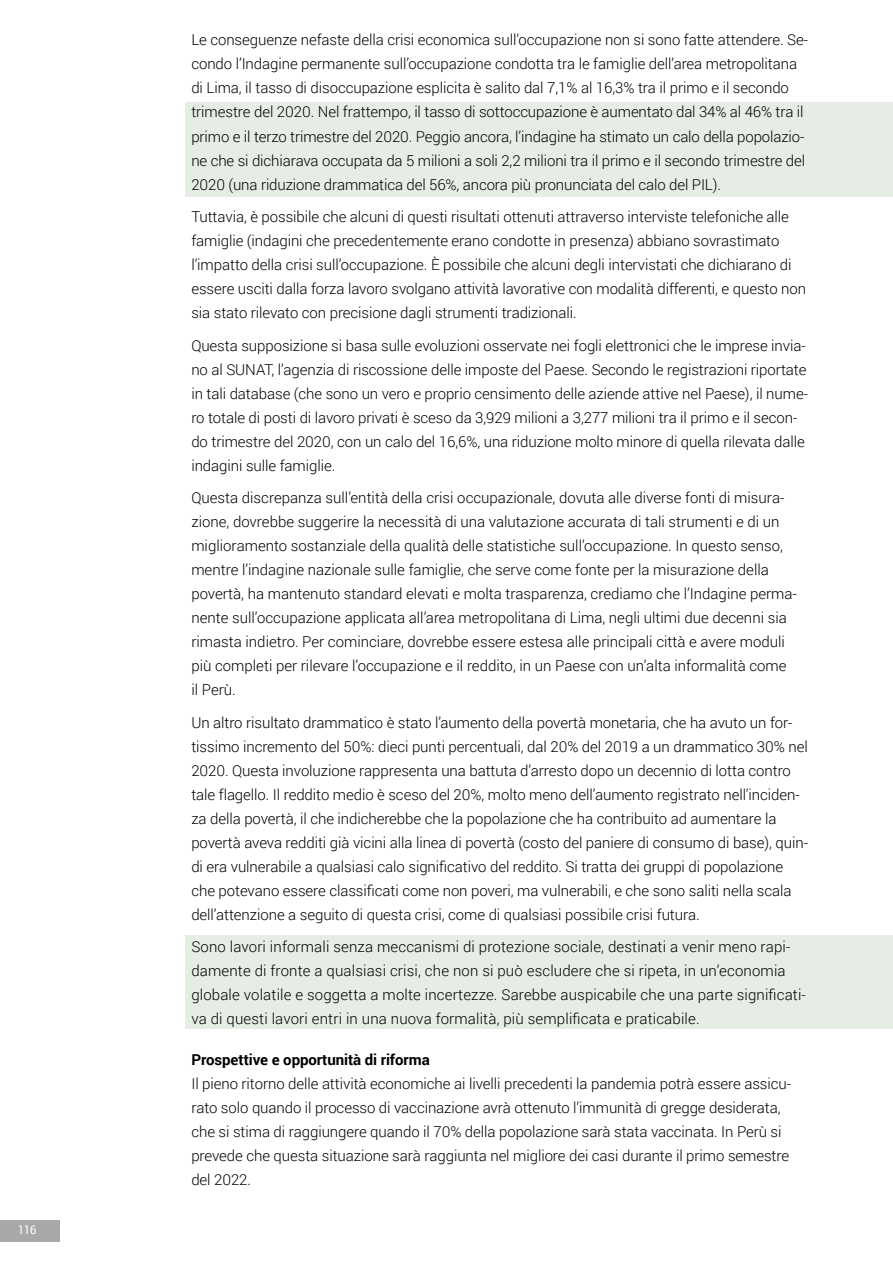
<style>
.page{position:relative;width:893px;height:1263px;background:#fff}
.page>*{position:absolute;margin:0;border:0;box-sizing:border-box;transform-origin:0 0}
.t1{font:300 15px/24px "Roboto";letter-spacing:-.005em;color:#000}
.t2{font:700 15px "Roboto";letter-spacing:-.005em;color:#000}
.t3{font:12px "Roboto";color:#fff}
</style>
<div class="page">
<div style="left:0;top:1220px;width:60px;height:22px;background:#a8a8a7"></div>
<div style="left:186px;top:102px;width:707px;height:94px;background:#e5ede5"></div>
<div style="left:186px;top:935px;width:707px;height:94px;background:#e5ede5"></div>
<p class="t3" style="left:18px;top:1221px;width:20px">116</p>
<p class="t1" style="left:191px;top:28px;width:618px">Le conseguenze nefaste della crisi economica sull’occupazione non si sono fatte attendere. Se&shy;condo l’Indagine permanente sull’occupazione condotta tra le famiglie dell’area metropolitana di Lima, il tasso di disoccupazione esplicita è salito dal 7,1% al 16,3% tra il primo e il secondo trimestre del 2020. Nel frattempo, il tasso di sottoccupazione è aumentato dal 34% al 46% tra il primo e il terzo trimestre del 2020. Peggio ancora, l’indagine ha stimato un calo della popolazio&shy;ne che si dichiarava occupata da 5 milioni a soli 2,2 milioni tra il primo e il secondo trimestre del 2020 (una riduzione drammatica del 56%, ancora più pronunciata del calo del PIL).</p>
<p class="t1" style="left:191px;top:204px;width:616px">Tuttavia, è possibile che alcuni di questi risultati ottenuti attraverso interviste telefoniche alle famiglie (indagini che precedentemente erano condotte in presenza) abbiano sovrastimato l’impatto della crisi sull’occupazione. È possibile che alcuni degli intervistati che dichiarano di essere usciti dalla forza lavoro svolgano attività lavorative con modalità differenti, e questo non sia stato rilevato con precisione dagli strumenti tradizionali.</p>
<p class="t1" style="left:191px;top:333px;width:618px">Questa supposizione si basa sulle evoluzioni osservate nei fogli elettronici che le imprese invia&shy;no al SUNAT, l’agenzia di riscossione delle imposte del Paese. Secondo le registrazioni riportate in tali database (che sono un vero e proprio censimento delle aziende attive nel Paese), il nume&shy;ro totale di posti di lavoro privati è sceso da 3,929 milioni a 3,277 milioni tra il primo e il secon&shy;do trimestre del 2020, con un calo del 16,6%, una riduzione molto minore di quella rilevata dalle indagini sulle famiglie.</p>
<p class="t1" style="left:191px;top:485px;width:607px">Questa discrepanza sull’entità della crisi occupazionale, dovuta alle diverse fonti di misura&shy;zione, dovrebbe suggerire la necessità di una valutazione accurata di tali strumenti e di un miglioramento sostanziale della qualità delle statistiche sull’occupazione. In questo senso, mentre l’indagine nazionale sulle famiglie, che serve come fonte per la misurazione della povertà, ha mantenuto standard elevati e molta trasparenza, crediamo che l’Indagine perma&shy;nente sull’occupazione applicata all’area metropolitana di Lima, negli ultimi due decenni sia rimasta indietro. Per cominciare, dovrebbe essere estesa alle principali città e avere moduli più completi per rilevare l’occupazione e il reddito, in un Paese con un’alta informalità come il Perù.</p>
<p class="t1" style="left:191px;top:710px;width:618px">Un altro risultato drammatico è stato l’aumento della povertà monetaria, che ha avuto un for&shy;tissimo incremento del 50%: dieci punti percentuali, dal 20% del 2019 a un drammatico 30% nel 2020. Questa involuzione rappresenta una battuta d’arresto dopo un decennio di lotta contro tale flagello. Il reddito medio è sceso del 20%, molto meno dell’aumento registrato nell’inciden&shy;za della povertà, il che indicherebbe che la popolazione che ha contribuito ad aumentare la povertà aveva redditi già vicini alla linea di povertà (costo del paniere di consumo di base), quin&shy;di era vulnerabile a qualsiasi calo significativo del reddito. Si tratta dei gruppi di popolazione che potevano essere classificati come non poveri, ma vulnerabili, e che sono saliti nella scala dell’attenzione a seguito di questa crisi, come di qualsiasi possibile crisi futura.</p>
<p class="t1" style="left:191px;top:934px;width:616px">Sono lavori informali senza meccanismi di protezione sociale, destinati a venir meno rapi&shy;damente di fronte a qualsiasi crisi, che non si può escludere che si ripeta, in un’economia globale volatile e soggetta a molte incertezze. Sarebbe auspicabile che una parte significati&shy;va di questi lavori entri in una nuova formalità, più semplificata e praticabile.</p>
<p class="t2" style="left:191px;top:1049px;width:240px">Prospettive e opportunità di riforma</p>
<p class="t1" style="left:191px;top:1071px;width:601px">Il pieno ritorno delle attività economiche ai livelli precedenti la pandemia potrà essere assicu&shy;rato solo quando il processo di vaccinazione avrà ottenuto l’immunità di gregge desiderata, che si stima di raggiungere quando il 70% della popolazione sarà stata vaccinata. In Perù si prevede che questa situazione sarà raggiunta nel migliore dei casi durante il primo semestre del 2022.</p>
</div>
